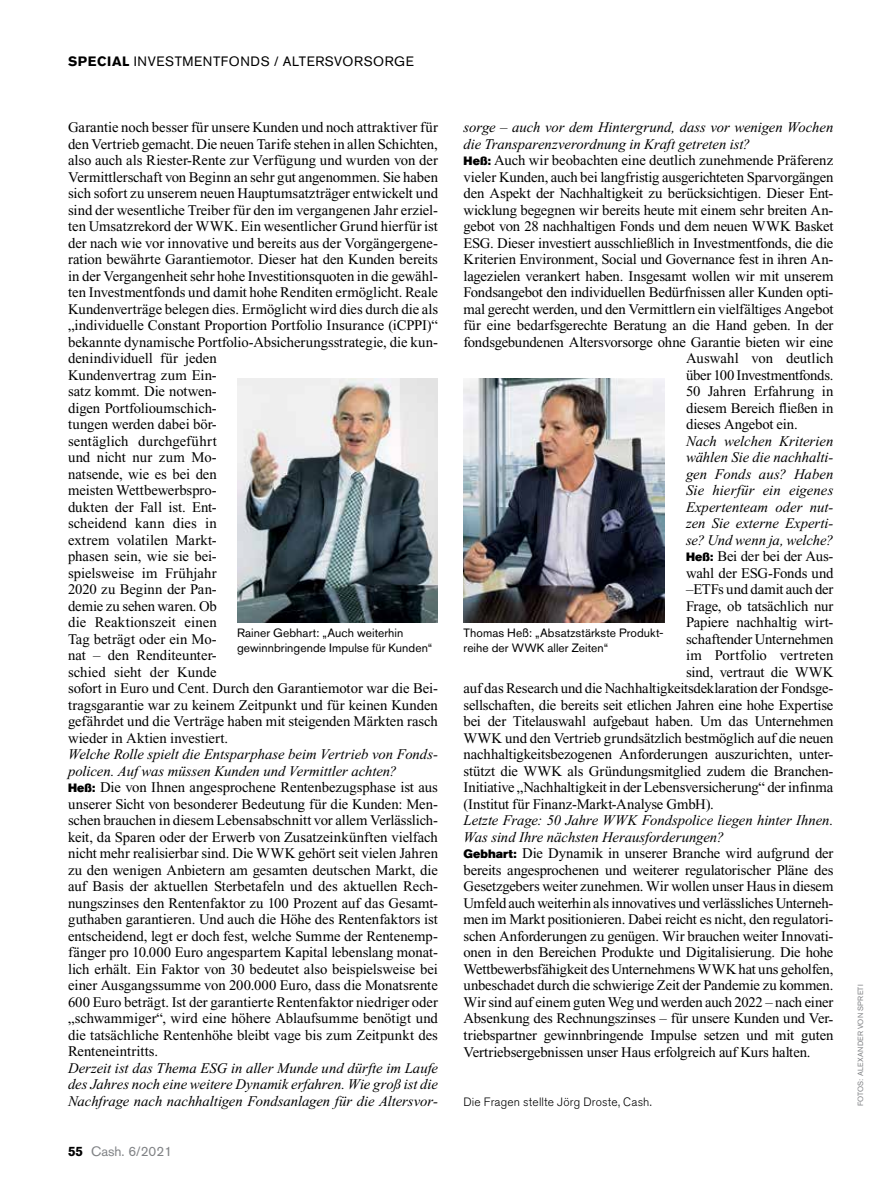
<style>
.page{position:relative;width:893px;height:1191px;background:#fff}
.page>*{position:absolute;margin:0;border:0;box-sizing:border-box;transform-origin:0 0}
.t1{font:14.7px/16.5px "Times New Roman PS Std";letter-spacing:-.01em;color:#000}
.t2{font:italic 14.7px/16.5px "Times New Roman PS Std";letter-spacing:-.005em;color:#000;text-align:justify}
.t3{font:14.7px "Times New Roman PS Std";letter-spacing:.01em;color:#000}
.t4{font:13.5px "Akzidenz Grotesk BQ";letter-spacing:.04em;color:#000}
.t5{font:13.5px "Akzidenz Grotesk BQ";color:#808285}
.t6{font:12px/15px "Akzidenz Grotesk BQ";letter-spacing:.005em;color:#000}
.t7{font:300 12px "Akzidenz Grotesk BQ";letter-spacing:.015em;color:#000}
.t8{font:7.5px "Akzidenz Grotesk BQ";letter-spacing:.035em;color:#808285}
.s1{font-weight:700}
.s2{font-style:italic}
.s3{font-family:"Akzidenz Grotesk BQ Super";font-size:12px}
.s4{font-weight:700;color:#000}
</style>
<div class="page">
<img style="left:463px;top:378px;width:201px;height:244px">
<img style="left:237px;top:378px;width:201px;height:244px">
<p class="t4" style="left:68px;top:53px;width:347px"><span class="s1">SPECIAL</span> INVESTMENTFONDS / ALTERSVORSORGE</p>
<p class="t1" style="left:68px;top:119px;width:372px">Garantie noch besser für unsere Kunden und noch attraktiver für den Vertrieb gemacht. Die neuen Tarife stehen in allen Schichten, also auch als Riester-Rente zur Verfügung und wurden von der Vermittlerschaft von Beginn an sehr gut angenommen. Sie haben sich sofort zu unserem neuen Hauptumsatzträger entwickelt und sind der wesentliche Treiber für den im vergangenen Jahr erziel&shy;ten Umsatzrekord der WWK. Ein wesentlicher Grund hierfür ist der nach wie vor innovative und bereits aus der Vorgängergene&shy;ration bewährte Garantiemotor. Dieser hat den Kunden bereits in der Vergangenheit sehr hohe Investitionsquoten in die gewähl&shy;ten Investmentfonds und damit hohe Renditen ermöglicht. Reale Kundenverträge belegen dies. Ermöglicht wird dies durch die als „individuelle Constant Proportion Portfolio Insurance (iCPPI)“ bekannte dynamische Portfolio-Absicherungsstrategie, die kun&shy;denindividuell für jeden<br>Kundenvertrag zum Ein-<br>satz kommt. Die notwen-<br>digen Portfolioumschich-<br>tungen werden dabei bör-<br>sentäglich durchgeführt<br>und nicht nur zum Mo-<br>natsende, wie es bei den<br>meisten Wettbewerbspro-<br>dukten der Fall ist. Ent-<br>scheidend kann dies in<br>extrem volatilen Markt-<br>phasen sein, wie sie bei-<br>spielsweise im Frühjahr<br>2020 zu Beginn der Pan-<br>demie zu sehen waren. Ob<br>die Reaktionszeit einen<br>Tag beträgt oder ein Mo-<br>nat – den Renditeunter-<br>schied sieht der Kunde<br>sofort in Euro und Cent. Durch den Garantiemotor war die Bei&shy;tragsgarantie war zu keinem Zeitpunkt und für keinen Kunden gefährdet und die Verträge haben mit steigenden Märkten rasch wieder in Aktien investiert.</p>
<p class="t1" style="left:68px;top:746px;width:371px"><span class="s2">Welche Rolle spielt die Entsparphase beim Vertrieb von Fonds&shy;policen. Auf was müssen Kunden und Vermittler achten?<br></span><span class="s3">Heß:</span> Die von Ihnen angesprochene Rentenbezugsphase ist aus unserer Sicht von besonderer Bedeutung für die Kunden: Men&shy;schen brauchen in diesem Lebensabschnitt vor allem Verlässlich&shy;keit, da Sparen oder der Erwerb von Zusatzeinkünften vielfach nicht mehr realisierbar sind. Die WWK gehört seit vielen Jahren zu den wenigen Anbietern am gesamten deutschen Markt, die auf Basis der aktuellen Sterbetafeln und des aktuellen Rech&shy;nungszinses den Rentenfaktor zu 100 Prozent auf das Gesamt&shy;guthaben garantieren. Und auch die Höhe des Rentenfaktors ist entscheidend, legt er doch fest, welche Summe der Rentenemp&shy;fänger pro 10.000 Euro angespartem Kapital lebenslang monat&shy;lich erhält. Ein Faktor von 30 bedeutet also beispielsweise bei einer Ausgangssumme von 200.000 Euro, dass die Monatsrente 600 Euro beträgt. Ist der garantierte Rentenfaktor niedriger oder „schwammiger“, wird eine höhere Ablaufsumme benötigt und die tatsächliche Rentenhöhe bleibt vage bis zum Zeitpunkt des Renteneintritts.</p>
<p class="t2" style="left:68px;top:1060px;width:371px">Derzeit ist das Thema ESG in aller Munde und dürfte im Laufe des Jahres noch eine weitere Dynamik erfahren. Wie groß ist die Nachfrage nach nachhaltigen Fondsanlagen für die Altersvor-</p>
<p class="t6" style="left:237px;top:625px;width:197px">Rainer Gebhart: „Auch weiterhin gewinnbringende Impulse für Kunden“</p>
<p class="t5" style="left:68px;top:1143px;width:106px"><span class="s4">55</span> Cash. 6/2021</p>
<p class="t2" style="left:463px;top:119px;width:371px">sorge – auch vor dem Hintergrund, dass vor wenigen Wochen</p>
<p class="t2" style="left:463px;top:136px;width:288px">die Transparenzverordnung in Kraft getreten ist?</p>
<p class="t1" style="left:463px;top:152px;width:371px"><span class="s3">Heß:</span> Auch wir beobachten eine deutlich zunehmende Präferenz</p>
<p class="t1" style="left:463px;top:168px;width:371px">vieler Kunden, auch bei langfristig ausgerichteten Sparvorgängen</p>
<p class="t1" style="left:463px;top:185px;width:371px">den Aspekt der Nachhaltigkeit zu berücksichtigen. Dieser Ent-</p>
<p class="t1" style="left:463px;top:202px;width:371px">wicklung begegnen wir bereits heute mit einem sehr breiten An-</p>
<p class="t1" style="left:463px;top:218px;width:371px">gebot von 28 nachhaltigen Fonds und dem neuen WWK Basket</p>
<p class="t1" style="left:463px;top:234px;width:371px">ESG. Dieser investiert ausschließlich in Investmentfonds, die die</p>
<p class="t1" style="left:463px;top:251px;width:371px">Kriterien Environment, Social und Governance fest in ihren An-</p>
<p class="t1" style="left:463px;top:268px;width:371px">lagezielen verankert haben. Insgesamt wollen wir mit unserem</p>
<p class="t1" style="left:463px;top:284px;width:371px">Fondsangebot den individuellen Bedürfnissen aller Kunden opti-</p>
<p class="t1" style="left:463px;top:301px;width:371px">mal gerecht werden, und den Vermittlern ein vielfältiges Angebot</p>
<p class="t1" style="left:463px;top:317px;width:371px">für eine bedarfsgerechte Beratung an die Hand geben. In der</p>
<p class="t1" style="left:463px;top:333px;width:371px">fondsgebundenen Altersvorsorge ohne Garantie bieten wir eine</p>
<p class="t1" style="left:686px;top:350px;width:149px">Auswahl von deutlich</p>
<p class="t1" style="left:686px;top:366px;width:149px">über 100 Investmentfonds.</p>
<p class="t3" style="left:686px;top:383px;width:149px">50 Jahren Erfahrung in</p>
<p class="t1" style="left:686px;top:399px;width:149px">diesem Bereich fließen in</p>
<p class="t1" style="left:686px;top:416px;width:113px">dieses Angebot ein.</p>
<p class="t2" style="left:686px;top:433px;width:149px">Nach welchen Kriterien</p>
<p class="t2" style="left:686px;top:449px;width:149px">wählen Sie die nachhalti-</p>
<p class="t2" style="left:686px;top:466px;width:149px">gen Fonds aus? Haben</p>
<p class="t2" style="left:686px;top:482px;width:149px">Sie hierfür ein eigenes</p>
<p class="t2" style="left:686px;top:499px;width:149px">Expertenteam oder nut-</p>
<p class="t2" style="left:686px;top:515px;width:149px">zen Sie externe Experti-</p>
<p class="t2" style="left:686px;top:532px;width:149px">se? Und wenn ja, welche?</p>
<p class="t1" style="left:686px;top:548px;width:149px"><span class="s3">Heß:</span> Bei der bei der Aus-</p>
<p class="t1" style="left:686px;top:565px;width:149px">wahl der ESG-Fonds und</p>
<p class="t1" style="left:686px;top:581px;width:149px">–ETFs und damit auch der</p>
<p class="t1" style="left:686px;top:597px;width:149px">Frage, ob tatsächlich nur</p>
<p class="t1" style="left:686px;top:614px;width:149px">Papiere nachhaltig wirt-</p>
<p class="t1" style="left:686px;top:631px;width:149px">schaftender Unternehmen</p>
<p class="t3" style="left:686px;top:647px;width:149px">im Portfolio vertreten</p>
<p class="t1" style="left:686px;top:663px;width:149px">sind, vertraut die WWK</p>
<p class="t1" style="left:463px;top:680px;width:371px">auf das Research und die Nachhaltigkeitsdeklaration der Fondsge-</p>
<p class="t1" style="left:463px;top:697px;width:371px">sellschaften, die bereits seit etlichen Jahren eine hohe Expertise</p>
<p class="t1" style="left:463px;top:713px;width:371px">bei der Titelauswahl aufgebaut haben. Um das Unternehmen</p>
<p class="t1" style="left:463px;top:729px;width:371px">WWK und den Vertrieb grundsätzlich bestmöglich auf die neuen</p>
<p class="t1" style="left:463px;top:746px;width:371px">nachhaltigkeitsbezogenen Anforderungen auszurichten, unter-</p>
<p class="t1" style="left:463px;top:763px;width:371px">stützt die WWK als Gründungsmitglied zudem die Branchen-</p>
<p class="t1" style="left:463px;top:779px;width:371px">Initiative „Nachhaltigkeit in der Lebensversicherung“ der infinma</p>
<p class="t1" style="left:463px;top:795px;width:252px">(Institut für Finanz-Markt-Analyse GmbH).</p>
<p class="t1" style="left:463px;top:812px;width:371px"><span class="s2">Letzte Frage: 50 Jahre WWK Fondspolice liegen hinter Ihnen.<br>Was sind Ihre nächsten Herausforderungen?<br></span><span class="s3">Gebhart:</span> Die Dynamik in unserer Branche wird aufgrund der bereits angesprochenen und weiterer regulatorischer Pläne des Gesetzgebers weiter zunehmen. Wir wollen unser Haus in diesem Umfeld auch weiterhin als innovatives und verlässliches Unterneh&shy;men im Markt positionieren. Dabei reicht es nicht, den regulatori&shy;schen Anforderungen zu genügen. Wir brauchen weiter Innovati&shy;onen in den Bereichen Produkte und Digitalisierung. Die hohe Wettbewerbsfähigkeit des Unternehmens WWK hat uns geholfen, unbeschadet durch die schwierige Zeit der Pandemie zu kommen.<br>Wir sind auf einem guten Weg und werden auch 2022 – nach einer Absenkung des Rechnungszinses – für unsere Kunden und Ver&shy;triebspartner gewinnbringende Impulse setzen und mit guten Vertriebsergebnissen unser Haus erfolgreich auf Kurs halten.</p>
<p class="t6" style="left:463px;top:625px;width:202px">Thomas Heß: „Absatzstärkste Produkt&shy;reihe der WWK aller Zeiten“</p>
<p class="t7" style="left:463px;top:1095px;width:190px">Die Fragen stellte Jörg Droste, Cash.</p>
<p class="t8" style="left:856px;top:1106px;width:123px;rotate:-90deg">FOTOS: ALEXANDER VON SPRETI</p>
</div>
